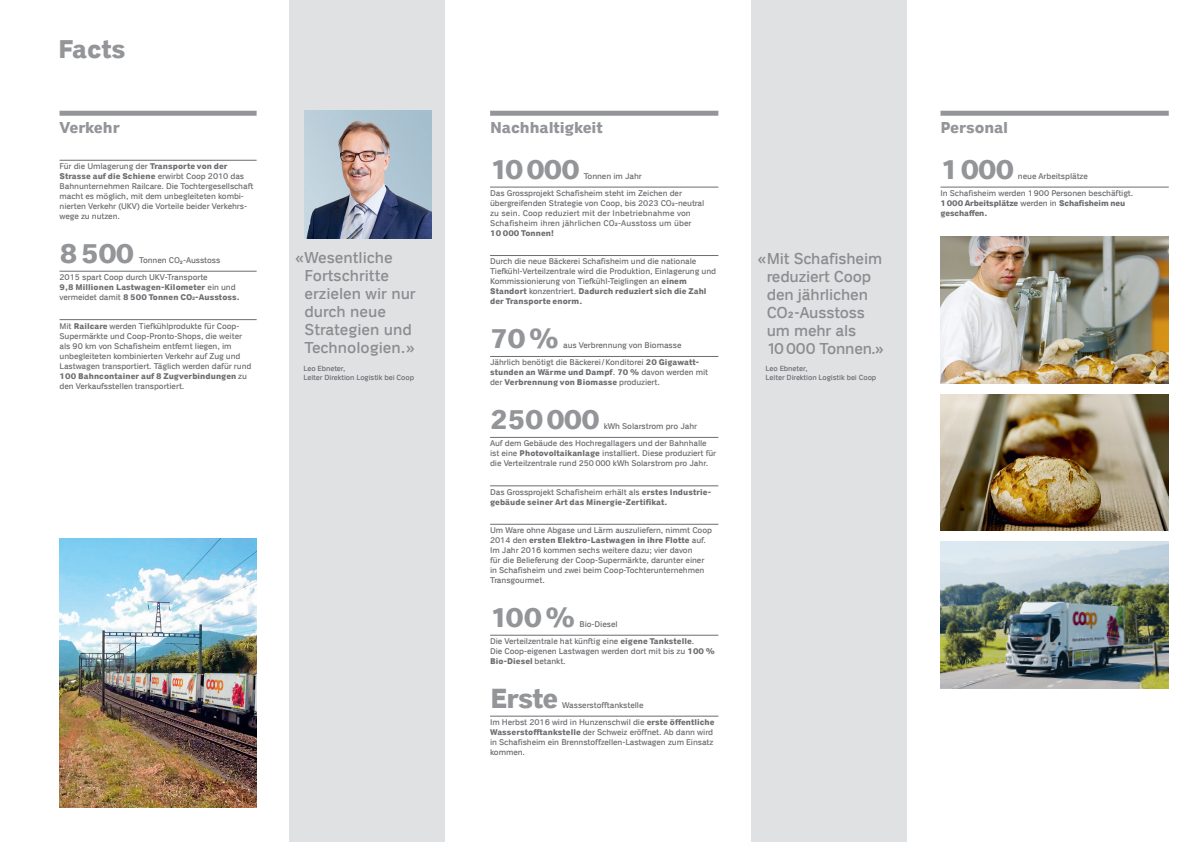
<style>
.page{position:relative;width:1191px;height:842px;background:#fff}
.page>*{position:absolute;margin:0;border:0;box-sizing:border-box;transform-origin:0 0}
.Inhalt_FACTS_gross{font:700 28px "Coop";letter-spacing:-.03em;color:#939598}
.Cover_TITEL{font:700 26px "Coop";letter-spacing:-.005em;color:#939598}
.Quote{font:16px/18px "Coop";letter-spacing:-.01em;color:#8a8c8f}
.Inhalt_TITEL_FACTS{font:700 16px "Coop";letter-spacing:-.005em;color:#939598}
.Inhalt_FACTS_Linie{font:8.4px/10px "Coop";letter-spacing:-.01em;color:#6c6d70}
.Inhalt_FACTS_Linie-2{font:700 8.4px/10px "Coop";letter-spacing:.01em;color:#6c6d70}
.Inhalt_FACTS_gross-2{font:8.4px "Coop";letter-spacing:-.01em;color:#6c6d70}
.Inhalt_KLEIN_7_5pt{font:7.5px/9px "Coop";letter-spacing:-.01em;color:#6c6d70}
.s1{font-weight:700}
.s2{font-weight:400}
.s3{font-size:4.9px}
.s4{font-weight:700;font-size:4.9px}
.s5{font-weight:700;font-size:9.3px}
</style>
<div class="page">
<div style="left:289px;top:0;width:156px;height:842px;background:#e0e1e3"></div>
<div style="left:60px;top:111px;width:197px;height:5px;background:#939598"></div>
<hr style="left:60px;top:160px;width:197px;height:1px;background:#6c6d70">
<hr style="left:60px;top:271px;width:197px;height:1px;background:#6c6d70">
<hr style="left:60px;top:319px;width:197px;height:1px;background:#6c6d70">
<img style="left:60px;top:539px;width:197px;height:269px">
<img style="left:304px;top:111px;width:128px;height:127px">
<div style="left:751px;top:0;width:156px;height:842px;background:#e0e1e3"></div>
<div style="left:490px;top:111px;width:228px;height:5px;background:#939598"></div>
<hr style="left:490px;top:187px;width:228px;height:1px;background:#6c6d70">
<hr style="left:490px;top:255px;width:228px;height:1px;background:#6c6d70">
<hr style="left:490px;top:356px;width:228px;height:1px;background:#6c6d70">
<hr style="left:490px;top:437px;width:228px;height:1px;background:#6c6d70">
<hr style="left:490px;top:485px;width:228px;height:1px;background:#6c6d70">
<hr style="left:490px;top:524px;width:228px;height:1px;background:#6c6d70">
<hr style="left:490px;top:635px;width:228px;height:1px;background:#6c6d70">
<hr style="left:490px;top:716px;width:228px;height:1px;background:#6c6d70">
<div style="left:940px;top:111px;width:228px;height:5px;background:#939598"></div>
<hr style="left:940px;top:187px;width:228px;height:1px;background:#6c6d70">
<img style="left:940px;top:542px;width:228px;height:146px">
<img style="left:940px;top:236px;width:228px;height:147px">
<img style="left:940px;top:395px;width:228px;height:135px">
<p class="Cover_TITEL" style="left:58px;top:35px;width:69px">Facts</p>
<p class="Inhalt_TITEL_FACTS" style="left:60px;top:118px;width:62px">Verkehr</p>
<p class="Inhalt_FACTS_Linie" style="left:60px;top:161px;width:195px">Für die Umlagerung der <span class="s1">Transporte von der Strasse auf die Schiene</span> erwirbt Coop 2010 das Bahnunternehmen Railcare. Die Tochtergesellschaft macht es möglich, mit dem unbegleiteten kombi&shy;nierten Verkehr (UKV) die Vorteile beider Verkehrs&shy;wege zu nutzen.</p>
<p class="Inhalt_FACTS_gross" style="left:60px;top:238px;width:76px">8500</p>
<p class="Inhalt_FACTS_gross-2" style="left:139px;top:256px;width:83px">Tonnen CO<sub>2</sub>-Ausstoss</p>
<p class="Inhalt_FACTS_Linie-2" style="left:60px;top:272px;width:182px"><span class="s2">2015 spart Coop durch UKV-Transporte<br></span>9,8 Millionen Lastwagen-Kilometer <span class="s2">ein und vermeidet damit</span> 8 500 Tonnen CO<span class="s3">2</span>-Ausstoss.</p>
<p class="Inhalt_FACTS_Linie" style="left:60px;top:321px;width:193px">Mit <span class="s1">Railcare</span> werden Tiefkühlprodukte für Coop-Supermärkte und Coop-Pronto-Shops, die weiter als 90 km von Schafisheim entfernt liegen, im unbegleiteten kombinierten Verkehr auf Zug und Lastwagen transportiert. Täglich werden dafür rund <span class="s1">100 Bahncontainer auf 8 Zugverbindungen</span> zu den Verkaufsstellen transportiert.</p>
<p class="Quote" style="left:304px;top:249px;width:113px;text-indent:-10px">«Wesentliche<br>Fortschritte erzielen wir nur durch neue<br>Strategien und<br>Technologien.»</p>
<p class="Inhalt_KLEIN_7_5pt" style="left:303px;top:364px;width:112px">Leo Ebneter,<br>Leiter Direktion Logistik bei Coop</p>
<p class="Inhalt_TITEL_FACTS" style="left:490px;top:118px;width:114px">Nachhaltigkeit</p>
<p class="Inhalt_FACTS_gross" style="left:490px;top:154px;width:91px">10000</p>
<p class="Inhalt_FACTS_gross-2" style="left:583px;top:172px;width:60px">Tonnen im Jahr</p>
<p class="Inhalt_FACTS_Linie" style="left:490px;top:188px;width:216px">Das Grossprojekt Schafisheim steht im Zeichen der übergreifenden Strategie von Coop, bis 2023 CO<span class="s4">2</span>-neutral zu sein. Coop reduziert mit der Inbetriebnahme von Schafisheim ihren jährlichen CO<span class="s4">2</span>-Ausstoss um über <span class="s1">10 000 Tonnen!</span></p>
<p class="Inhalt_FACTS_Linie" style="left:490px;top:257px;width:227px">Durch die neue Bäckerei Schafisheim und die nationale Tiefkühl-Verteilzentrale wird die Produktion, Einlagerung und Kommissionierung von Tiefkühl-Teiglingen an <span class="s1">einem Standort</span> konzentriert. <span class="s1">Dadurch reduziert sich die Zahl der Transporte enorm.</span></p>
<p class="Inhalt_FACTS_gross" style="left:490px;top:323px;width:71px">70%</p>
<p class="Inhalt_FACTS_gross-2" style="left:563px;top:341px;width:120px">aus Verbrennung von Biomasse</p>
<p class="Inhalt_FACTS_Linie" style="left:490px;top:358px;width:220px">Jährlich benötigt die Bäckerei/Konditorei <span class="s1">20 Gigawatt&shy;stunden an Wärme und Dampf</span>. <span class="s1">70 %</span> davon werden mit der <span class="s1">Verbrennung von Biomasse</span> produziert.</p>
<p class="Inhalt_FACTS_gross" style="left:490px;top:404px;width:111px">250000</p>
<p class="Inhalt_FACTS_gross-2" style="left:604px;top:422px;width:95px">kWh Solarstrom pro Jahr</p>
<p class="Inhalt_FACTS_Linie" style="left:490px;top:438px;width:228px">Auf dem Gebäude des Hochregallagers und der Bahnhalle ist eine <span class="s1">Photovoltaikanlage</span> installiert. Diese produziert für die Verteilzentrale rund 250 000 kWh Solarstrom pro Jahr.</p>
<p class="Inhalt_FACTS_Linie-2" style="left:490px;top:487px;width:222px"><span class="s2">Das Grossprojekt Schafisheim erhält als</span> erstes Industrie&shy;gebäude seiner Art das Minergie-Zertifikat.</p>
<p class="Inhalt_FACTS_Linie" style="left:490px;top:525px;width:223px">Um Ware ohne Abgase und Lärm auszuliefern, nimmt Coop 2014 den <span class="s1">ersten Elektro-Lastwagen in ihre Flotte</span> auf.<br>Im Jahr 2016 kommen sechs weitere dazu; vier davon<br>für die Belieferung der Coop-Supermärkte, darunter einer in Schafisheim und zwei beim Coop-Tochterunternehmen Transgourmet.</p>
<p class="Inhalt_FACTS_gross" style="left:490px;top:602px;width:87px">100%</p>
<p class="Inhalt_FACTS_gross-2" style="left:579px;top:620px;width:40px">Bio-Diesel</p>
<p class="Inhalt_FACTS_Linie" style="left:490px;top:636px;width:226px">Die Verteilzentrale hat künftig eine <span class="s1">eigene Tankstelle</span>.<br>Die Coop-eigenen Lastwagen werden dort mit bis zu <span class="s1">100 %<br>Bio-Diesel</span> betankt.</p>
<p class="Inhalt_FACTS_gross" style="left:490px;top:683px;width:70px">Erste</p>
<p class="Inhalt_FACTS_gross-2" style="left:562px;top:701px;width:83px">Wasserstofftankstelle</p>
<p class="Inhalt_FACTS_Linie" style="left:490px;top:717px;width:226px">Im Herbst 2016 wird in Hunzenschwil die <span class="s1">erste öffentliche Wasserstofftankstelle</span> der Schweiz eröffnet. Ab dann wird in Schafisheim ein Brennstoffzellen-Lastwagen zum Einsatz kommen.</p>
<p class="Quote" style="left:766px;top:250px;width:119px;text-indent:-10px">«Mit Schafisheim reduziert Coop den jährlichen<br>CO<span class="s5">2</span>-Ausstoss um mehr als<br>10 000 Tonnen.»</p>
<p class="Inhalt_KLEIN_7_5pt" style="left:765px;top:364px;width:112px">Leo Ebneter,<br>Leiter Direktion Logistik bei Coop</p>
<p class="Inhalt_TITEL_FACTS" style="left:940px;top:118px;width:69px">Personal</p>
<p class="Inhalt_FACTS_gross" style="left:940px;top:154px;width:75px">1000</p>
<p class="Inhalt_FACTS_gross-2" style="left:1018px;top:172px;width:71px">neue Arbeitsplätze</p>
<p class="Inhalt_FACTS_Linie" style="left:940px;top:188px;width:194px">In Schafisheim werden 1900 Personen beschäftigt.<br><span class="s1">1000 Arbeitsplätze</span> werden in <span class="s1">Schafisheim neu geschaffen.</span></p>
</div>
